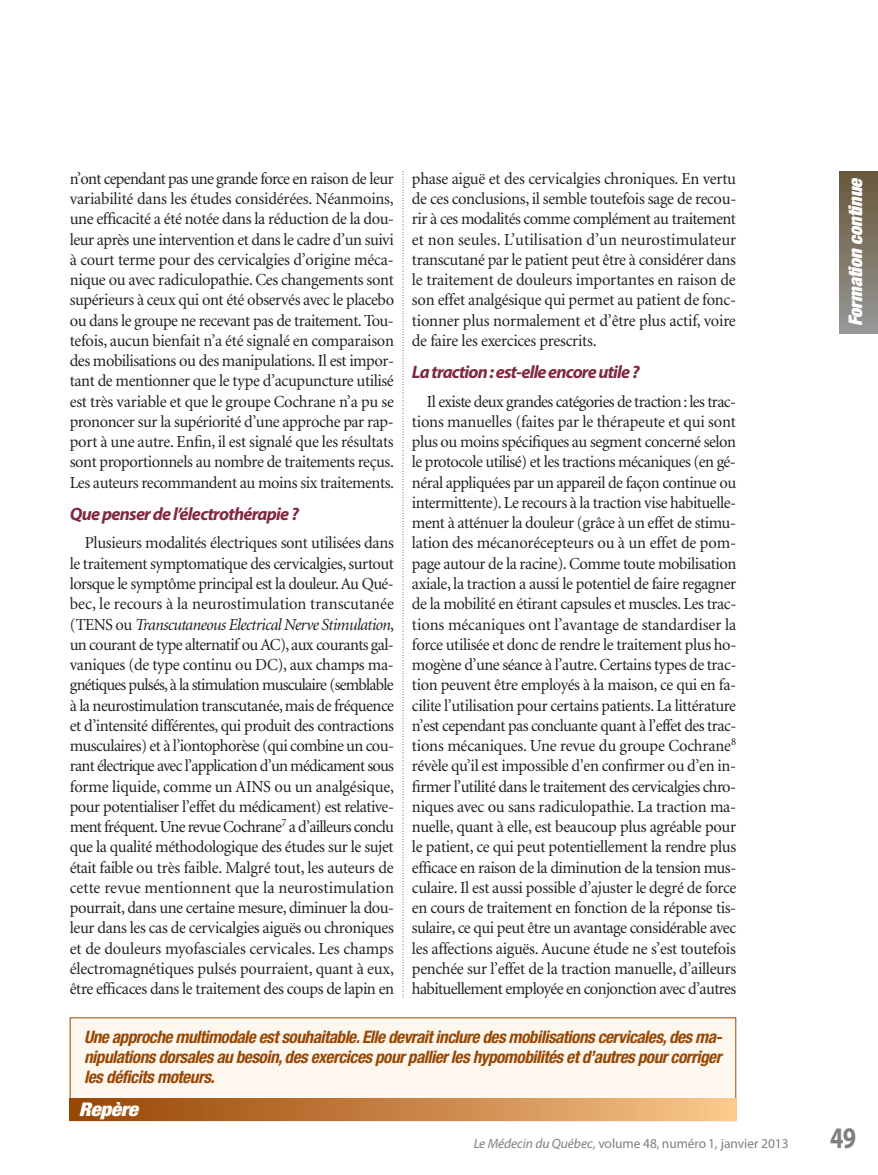
<style>
.page{position:relative;width:878px;height:1175px;background:#fff}
.page>*{position:absolute;margin:0;border:0;box-sizing:border-box;transform-origin:0 0}
.t1{font:700 30px "Myriad Pro";color:#7d7f81;scale:.8 1}
.t2{font:italic 900 condensed 18.9px "Helvetica Neue";letter-spacing:-.015em;color:#fff;scale:1.11 1}
.t3{font:italic 900 expanded 18.75px "Helvetica Neue";color:#fff}
.t4{font:italic 700 18px "Myriad Pro";letter-spacing:-.04em;color:#82293f}
.t5{font:italic 700 condensed 17.25px/20.2px "Helvetica Neue";letter-spacing:-.03em;color:#974705;text-align:justify}
.t6{font:16.8px/20.2px "Minion";letter-spacing:-.025em;color:#231f20;text-align:justify}
.t7{font:13.5px "Myriad Pro";letter-spacing:-.005em;color:#7d7f81}
.s1{font-style:italic}
</style>
<div class="page">
<svg style="left:402px;top:172px;width:1px;height:826px"></svg>
<div style="left:839px;top:172px;width:39px;height:162px;background:linear-gradient(to bottom,#68583a,#969797)"></div>
<div style="left:70px;top:1018px;width:665px;height:102px;background:#fef7ed"></div>
<div style="left:70px;top:1098px;width:666px;height:22px;background:linear-gradient(to right,#954302,#fac68a)"></div>
<p class="t6" style="left:70px;top:170px;width:326px">n’ont cependant pas une grande force en raison de leur variabilité dans les études considérées. Néanmoins, une efficacité a été notée dans la réduction de la dou&shy;leur après une intervention et dans le cadre d’un suivi à court terme pour des cervicalgies d’origine méca&shy;nique ou avec radiculopathie. Ces changements sont supérieurs à ceux qui ont été observés avec le placebo ou dans le groupe ne recevant pas de traitement. Tou - te fois, aucun bienfait n’a été signalé en comparaison des mobilisations ou des manipulations. Il est impor&shy;tant de mentionner que le type d’acupuncture utilisé est très variable et que le groupe Cochrane n’a pu se prononcer sur la supériorité d’une approche par rap&shy;port à une autre. Enfin, il est signalé que les résultats sont proportionnels au nombre de traitements reçus.<br>Les auteurs recommandent au moins six traitements.</p>
<p class="t4" style="left:70px;top:507px;width:230px">Que penser de l’électrothérapie ?</p>
<p class="t6" style="left:70px;top:534px;width:326px;text-indent:15px">Plusieurs modalités électriques sont utilisées dans le traitement symptomatique des cervicalgies, surtout lorsque le symptôme principal est la douleur. Au Qué - bec, le recours à la neurostimulation transcutanée (TENS ou <span class="s1">Transcutaneous Electrical Nerve Stim ulation</span>, un courant de type alternatif ou AC), aux courants gal&shy;vaniques (de type continu ou DC), aux champs ma&shy;gnétiques pulsés, à la stimulation musculaire (semblable à la neurostimulation transcutanée, mais de fréquence et d’intensité différentes, qui produit des contractions musculaires) et à l’iontophorèse (qui combine un cou&shy;rant électrique avec l’application d’un médicament sous forme liquide, comme un AINS ou un analgésique, pour potentialiser l’effet du médicament) est relative&shy;ment fréquent. Une revue Cochrane<sup>7</sup> a d’ailleurs conclu que la qualité méthodologique des études sur le sujet était faible ou très faible. Malgré tout, les auteurs de cette revue mentionnent que la neurostimulation pourrait, dans une certaine mesure, diminuer la dou&shy;leur dans les cas de cervicalgies aiguës ou chroniques et de douleurs myofasciales cervicales. Les champs électromagnéti ques pulsés pourraient, quant à eux, être efficaces dans le traitement des coups de lapin en</p>
<p class="t6" style="left:412px;top:170px;width:326px">phase aiguë et des cervicalgies chroniques. En vertu de ces conclusions, il semble toutefois sage de recou&shy;rir à ces modalités comme complément au traitement et non seules. L’utilisation d’un neurostimulateur transcutané par le patient peut être à considérer dans le traitement de douleurs importantes en raison de son effet analgésique qui permet au patient de fonc&shy;tionner plus normalement et d’être plus actif, voire de faire les exercices prescrits.</p>
<p class="t4" style="left:412px;top:365px;width:229px">La traction : est-elle encore utile ?</p>
<p class="t6" style="left:412px;top:392px;width:326px;text-indent:15px">Il existe deux grandes catégories de traction : les trac&shy;tions manuelles (faites par le thérapeute et qui sont plus ou moins spécifiques au segment concerné selon le protocole utilisé) et les tractions mécaniques (en gé&shy;néral appliquées par un appareil de façon continue ou intermittente). Le recours à la traction vise habituelle&shy;ment à atténuer la douleur (grâce à un effet de stimu&shy;lation des mécanorécepteurs ou à un effet de pom&shy;page autour de la racine). Comme toute mobilisation axiale, la traction a aussi le potentiel de faire regagner de la mobilité en étirant capsules et muscles. Les trac&shy;tions mécaniques ont l’avantage de standardiser la force utilisée et donc de rendre le traitement plus ho&shy;mogène d’une séance à l’autre. Cer tains types de trac&shy;tion peuvent être employés à la maison, ce qui en fa&shy;cilite l’utilisation pour certains patients. La littérature n’est cependant pas concluante quant à l’effet des trac&shy;tions mécaniques. Une revue du groupe Cochrane<sup>8 </sup>révèle qu’il est impossible d’en confirmer ou d’en in&shy;firmer l’utilité dans le traitement des cervicalgies chro&shy;niques avec ou sans radiculopathie. La traction ma&shy;nuelle, quant à elle, est beaucoup plus agréable pour le patient, ce qui peut potentiellement la rendre plus efficace en raison de la diminution de la tension mus&shy;culaire. Il est aussi possible d’ajuster le degré de force en cours de traitement en fonction de la réponse tis&shy;sulaire, ce qui peut être un avantage considérable avec les affections aiguës. Aucune étude ne s’est toutefois penchée sur l’effet de la traction manuelle, d’ailleurs habituellement employée en conjonction avec d’autres</p>
<p class="t5" style="left:84px;top:1028px;width:639px">Une approche multimodale est souhaitable. Elle devrait inclure des mobilisations cervicales, des ma&shy;nipulations dorsales au besoin, des exercices pour pallier les hypomobilités et d’autres pour corriger les déficits moteurs.</p>
<p class="t2" style="left:79px;top:1102px;width:55px">Repère</p>
<p class="t7" style="left:473px;top:1138px;width:316px"><span class="s1">Le Médecin du Québec,</span> volume 48, numéro 1, janvier 2013</p>
<p class="t3" style="left:848px;top:326px;width:151px;rotate:-90deg">Formation continue</p>
<h1 class="t1" style="left:830px;top:1126px;width:34px">49</h1>
</div>
